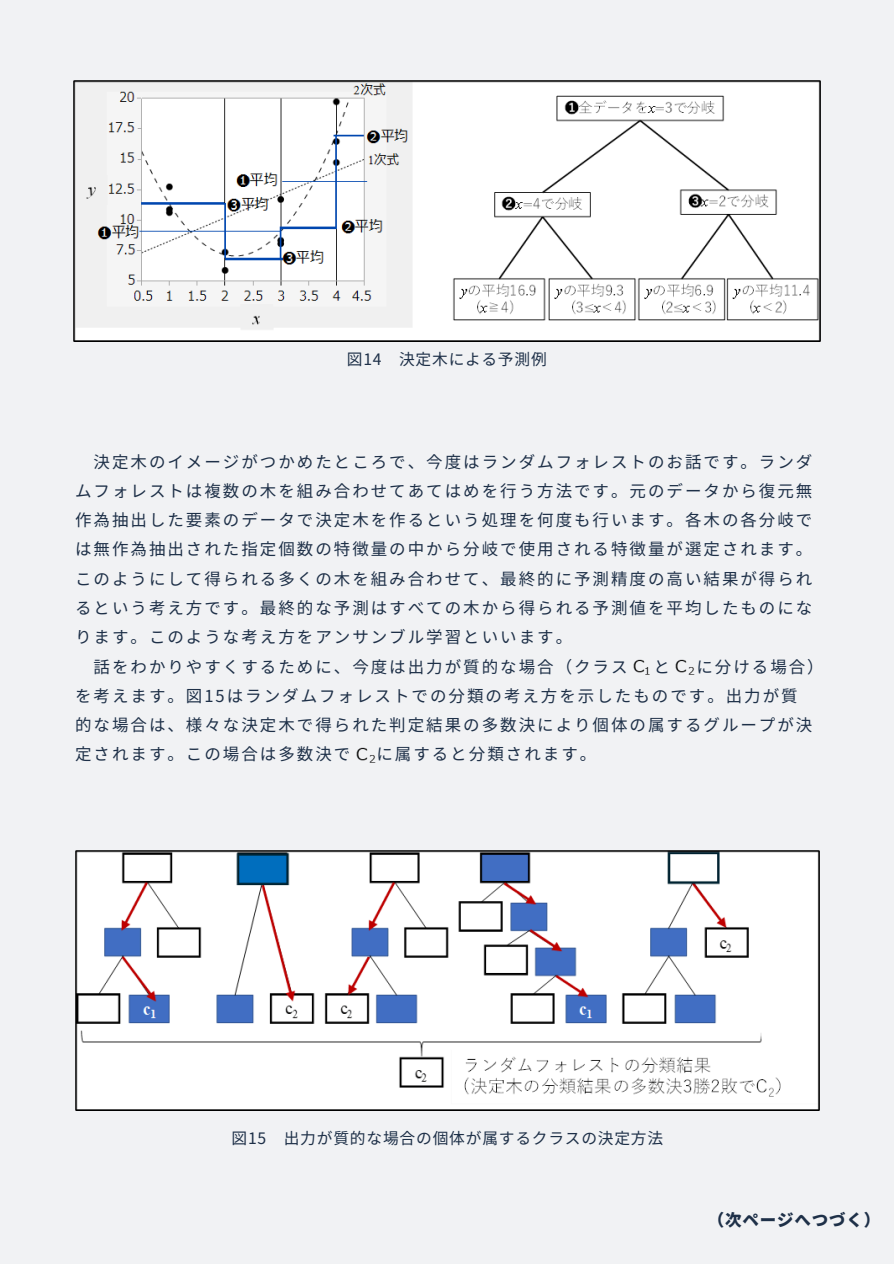
<style>
.page{position:relative;width:894px;height:1264px;background:#fff}
.page>*{position:absolute;margin:0;border:0;box-sizing:border-box;transform-origin:0 0}
.t1{font:16.5px/29.2px "Noto Sans JP";letter-spacing:.12em;color:#1e3048;text-align:justify}
.t2{font:900 16.5px "Noto Sans JP";letter-spacing:.05em;color:#1e3048}
.t3{font:15.75px "Noto Sans JP";letter-spacing:.05em;color:#1e3048}
</style>
<div class="page">
<div style="left:0;top:0;width:893px;height:1263px;background:#f1f2f4"></div>
<img style="left:74px;top:81px;width:746px;height:261px">
<img style="left:633px;top:659px;width:17px;height:16px">
<img style="left:356px;top:747px;width:19px;height:16px">
<img style="left:675px;top:659px;width:19px;height:16px">
<img style="left:75px;top:850px;width:744px;height:260px">
<p class="t3" style="left:347px;top:346px;width:201px">図14 決定木による予測例</p>
<p class="t1" style="left:75px;top:446px;width:738px;text-indent:18px">決定木のイメージがつかめたところで、今度はランダムフォレストのお話です。ランダムフォレストは複数の木を組み合わせてあてはめを行う方法です。元のデータから復元無作為抽出した要素のデータで決定木を作るという処理を何度も行います。各木の各分岐では無作為抽出された指定個数の特徴量の中から分岐で使用される特徴量が選定されます。このようにして得られる多くの木を組み合わせて、最終的に予測精度の高い結果が得られるという考え方です。最終的な予測はすべての木から得られる予測値を平均したものになります。このような考え方をアンサンブル学習といいます。</p>
<p class="t1" style="left:93px;top:651px;width:535px">話をわかりやすくするために、今度は出力が質的な場合（クラス</p>
<p class="t1" style="left:653px;top:651px;width:18px">と</p>
<p class="t1" style="left:75px;top:651px;width:750px;text-align:left;text-indent:621px">に分ける場合）を考えます。図15はランダムフォレストでの分類の考え方を示したものです。出力が質<br>的な場合は、様々な決定木で得られた判定結果の多数決により個体の属するグループが決定されます。この場合は多数決で</p>
<p class="t1" style="left:376px;top:738px;width:221px">に属すると分類されます。</p>
<p class="t3" style="left:231px;top:1125px;width:433px">図15 出力が質的な場合の個体が属するクラスの決定方法</p>
<p class="t2" style="left:707px;top:1206px;width:174px">（次ページへつづく）</p>
</div>
